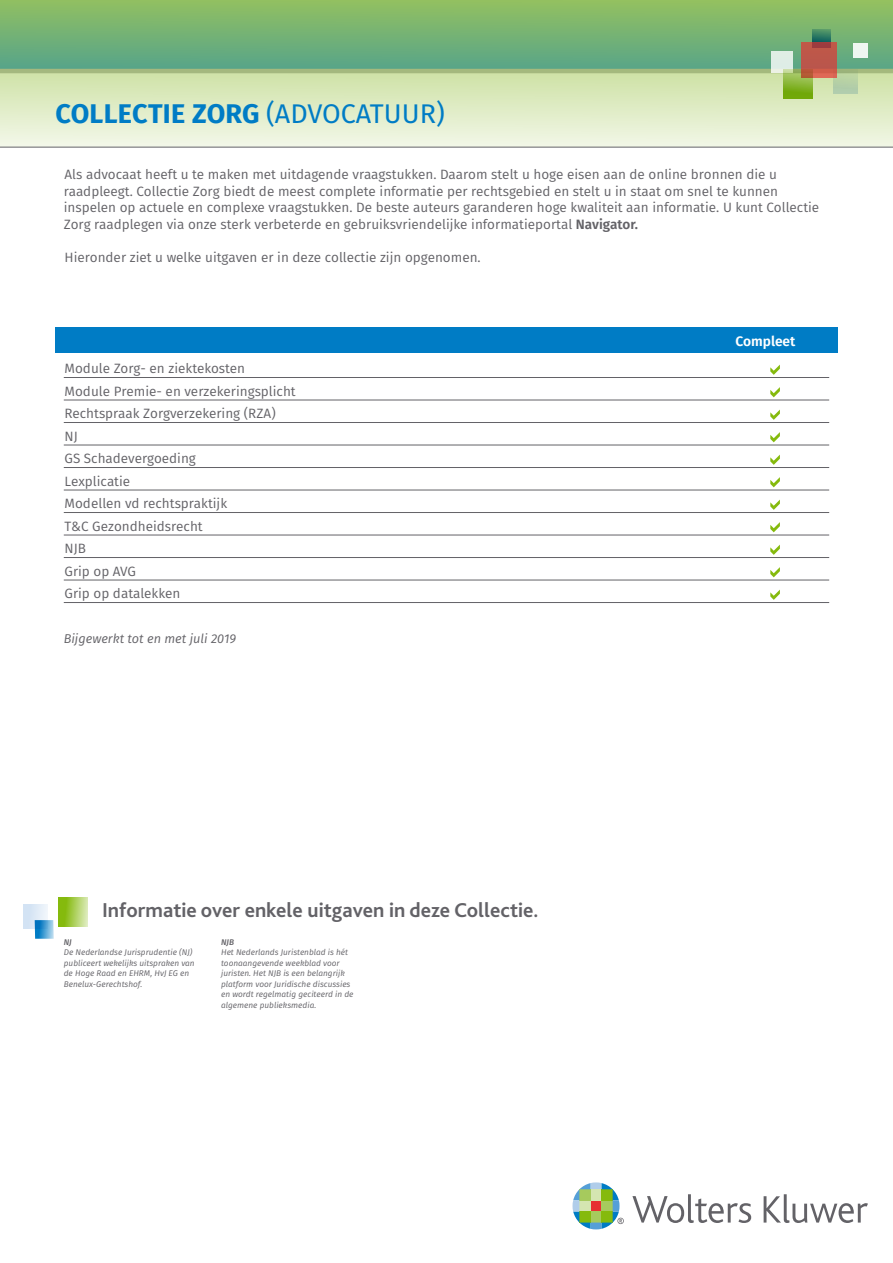
<style>
.page{position:relative;width:893px;height:1263px;background:#fff}
.page>*{position:absolute;margin:0;border:0;box-sizing:border-box;transform-origin:0 0}
.t1{font:700 27px "Fira Sans";letter-spacing:.01em;color:#007cc5}
.t2{font:700 21px "Bliss 2";color:#636267}
.t3{font:600 13.8px "Fira Sans";color:#fff}
.t4{font:13.5px/16.5px "Fira Sans";color:#636267}
.t5{font:italic 12.75px "Fira Sans";color:#636267}
.t6{font:italic 8.25px/10.5px "Fira Sans";color:#636267}
.t7{font:italic 500 8.25px "Fira Sans";color:#636267}
.s1{font-weight:400}
.s2{font-weight:600}
</style>
<div class="page">
<hr style="left:64px;top:377px;width:765px;height:1px;background:#636267">
<hr style="left:64px;top:400px;width:765px;height:1px;background:#636267">
<hr style="left:64px;top:422px;width:765px;height:1px;background:#636267">
<hr style="left:64px;top:445px;width:765px;height:1px;background:#636267">
<hr style="left:64px;top:467px;width:765px;height:1px;background:#636267">
<hr style="left:64px;top:490px;width:765px;height:1px;background:#636267">
<hr style="left:64px;top:512px;width:765px;height:1px;background:#636267">
<hr style="left:64px;top:535px;width:765px;height:1px;background:#636267">
<hr style="left:64px;top:557px;width:765px;height:1px;background:#636267">
<hr style="left:64px;top:580px;width:765px;height:1px;background:#636267">
<hr style="left:64px;top:602px;width:765px;height:1px;background:#636267">
<svg style="left:770px;top:365px;width:10px;height:10px"></svg>
<svg style="left:770px;top:387px;width:10px;height:10px"></svg>
<svg style="left:770px;top:410px;width:10px;height:10px"></svg>
<svg style="left:770px;top:432px;width:10px;height:10px"></svg>
<svg style="left:770px;top:455px;width:10px;height:10px"></svg>
<svg style="left:770px;top:477px;width:10px;height:10px"></svg>
<svg style="left:770px;top:500px;width:10px;height:10px"></svg>
<svg style="left:770px;top:522px;width:10px;height:10px"></svg>
<svg style="left:770px;top:545px;width:10px;height:10px"></svg>
<svg style="left:770px;top:567px;width:10px;height:10px"></svg>
<svg style="left:770px;top:590px;width:10px;height:10px"></svg>
<div style="left:55px;top:327px;width:783px;height:25px;background:#007cc5"></div>
<svg style="left:632px;top:1194px;width:119px;height:29px"></svg>
<svg style="left:764px;top:1194px;width:104px;height:29px"></svg>
<svg style="left:572px;top:1182px;width:52px;height:47px"></svg>
<svg style="left:0;top:0;width:893px;height:147px;background:#accf9e"></svg>
<svg style="left:813px;top:29px;width:18px;height:13px"></svg>
<svg style="left:833px;top:70px;width:24px;height:24px"></svg>
<svg style="left:801px;top:42px;width:35px;height:36px"></svg>
<div style="left:853px;top:44px;width:14px;height:14px;background:#eff6f1"></div>
<svg style="left:771px;top:51px;width:22px;height:22px"></svg>
<svg style="left:783px;top:70px;width:30px;height:29px"></svg>
<svg style="left:58px;top:897px;width:30px;height:29px"></svg>
<div style="left:23px;top:904px;width:24px;height:25px;background:linear-gradient(to right,#cddff2,#eef4fa)"></div>
<svg style="left:35px;top:920px;width:19px;height:19px"></svg>
<hr style="left:0;top:147px;width:893px;height:1px;background:#636267">
<p class="t1" style="left:55px;top:90px;width:391px">COLLECTIE ZORG <span class="s1">(ADVOCATUUR)</span></p>
<p class="t4" style="left:64px;top:166px;width:757px">Als advocaat heeft u te maken met uitdagende vraagstukken. Daarom stelt u hoge eisen aan de online bronnen die u raadpleegt. Collectie Zorg biedt de meest complete informatie per rechtsgebied en stelt u in staat om snel te kunnen inspelen op actuele en complexe vraagstukken. De beste auteurs garanderen hoge kwaliteit aan informatie. U kunt Collectie Zorg raadplegen via onze sterk verbeterde en gebruiksvriendelijke informatieportal <span class="s2">Navigator.</span></p>
<p class="t4" style="left:65px;top:248px;width:418px">Hieronder ziet u welke uitgaven er in deze collectie zijn opgenomen.</p>
<p class="t4" style="left:65px;top:360px;width:182px">Module Zorg- en ziektekosten</p>
<p class="t4" style="left:65px;top:382px;width:233px">Module Premie- en verzekeringsplicht</p>
<p class="t4" style="left:65px;top:405px;width:213px">Rechtspraak Zorgverzekering (RZA)</p>
<p class="t4" style="left:65px;top:427px;width:15px">NJ</p>
<p class="t4" style="left:65px;top:450px;width:133px">GS Schadevergoeding</p>
<p class="t4" style="left:65px;top:472px;width:67px">Lexplicatie</p>
<p class="t4" style="left:65px;top:495px;width:164px">Modellen vd rechtspraktijk</p>
<p class="t4" style="left:65px;top:517px;width:140px">T&amp;C Gezondheidsrecht</p>
<p class="t4" style="left:65px;top:540px;width:23px">NJB</p>
<p class="t4" style="left:65px;top:562px;width:73px">Grip op AVG</p>
<p class="t4" style="left:65px;top:585px;width:117px">Grip op datalekken</p>
<p class="t5" style="left:64px;top:629px;width:174px">Bijgewerkt tot en met juli 2019</p>
<p class="t2" style="left:102px;top:897px;width:438px">Informatie over enkele uitgaven in deze Collectie.</p>
<p class="t7" style="left:64px;top:935px;width:9px">NJ</p>
<p class="t6" style="left:64px;top:947px;width:132px">De Nederlandse Jurisprudentie (NJ) publiceert wekelijks uitspraken van de Hoge Raad en EHRM, HvJ EG en<br>Benelux-Gerechtshof.</p>
<p class="t7" style="left:221px;top:935px;width:14px">NJB</p>
<p class="t6" style="left:221px;top:947px;width:134px">Het Nederlands Juristenblad is hét toonaangevende weekblad voor juristen. Het NJB is een belangrijk platform voor Juridische discussies en wordt regelmatig geciteerd in de algemene publieksmedia.</p>
<p class="t3" style="left:735px;top:330px;width:62px">Compleet</p>
</div>
